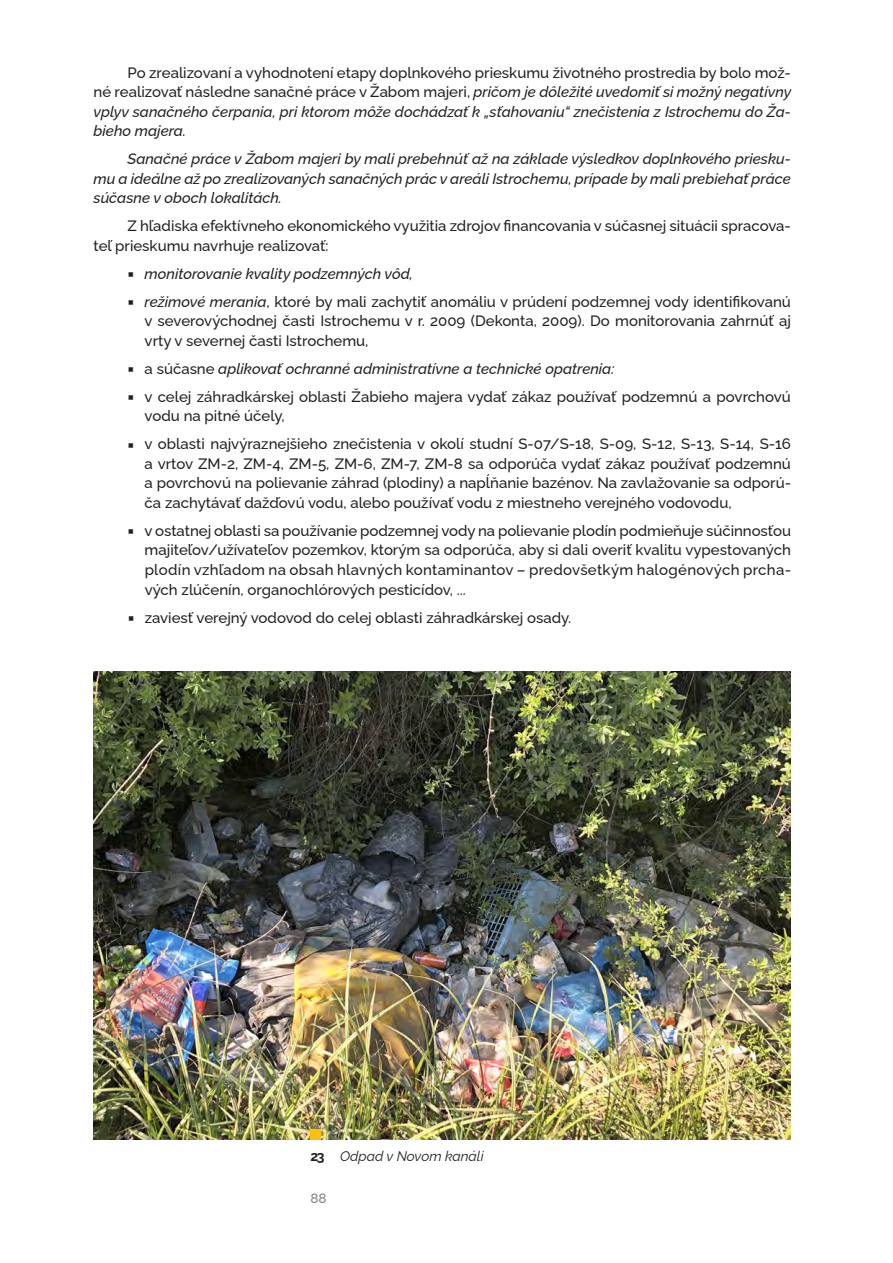
<style>
.page{position:relative;width:893px;height:1263px;background:#fff}
.page>*{position:absolute;margin:0;border:0;box-sizing:border-box;transform-origin:0 0}
.t1{font:500 15px/19.5px "Raleway";color:#231f20;text-align:justify}
.t2{font:italic 500 15px/19.5px "Raleway";color:#231f20;text-align:justify}
.t3{font:italic 13.95px "Raleway";color:#231f20}
.t4{font:500 13.5px "Raleway";color:#808285}
.s1{font-style:normal}
.s2{font-style:italic}
.s3{font-weight:700;font-style:normal}
</style>
<div class="page">
<img style="left:94px;top:671px;width:697px;height:468px">
<div style="left:310px;top:1129px;width:11px;height:10px;background:#fdbe12"></div>
<p class="t2" style="left:94px;top:61px;width:699px;text-indent:34px"><span class="s1">Po zrealizovaní a vyhodnotení etapy doplnkového prieskumu životného prostredia by bolo mož&shy;né realizovať následne sanačné práce v Žabom majeri,</span> pričom je dôležité uvedomiť si možný negatívny vplyv sanačného čerpania, pri ktorom môže dochádzať k „sťahovaniu“ znečistenia z Istrochemu do Ža&shy;bieho majera.</p>
<p class="t2" style="left:94px;top:148px;width:699px;text-indent:34px">Sanačné práce v Žabom majeri by mali prebehnúť až na základe výsledkov doplnkového priesku&shy;mu a ideálne až po zrealizovaných sanačných prác v areáli Istrochemu, prípade by mali prebiehať práce súčasne v oboch lokalitách.</p>
<p class="t1" style="left:94px;top:215px;width:699px;text-indent:34px">Z hľadiska efektívneho ekonomického využitia zdrojov financovania v súčasnej situácii spracova&shy;teľ prieskumu navrhuje realizovať:</p>
<p class="t2" style="left:128px;top:262px;width:287px">▪ monitorovanie kvality podzemných vôd,</p>
<p class="t1" style="left:145px;top:290px;width:648px;text-indent:-17px">▪ <span class="s2">režimové merania</span>, ktoré by mali zachytiť anomáliu v prúdení podzemnej vody identifikovanú v severovýchodnej časti Istrochemu v r. 2009 (Dekonta, 2009). Do monitorovania zahrnúť aj vrty v severnej časti Istrochemu,</p>
<p class="t2" style="left:128px;top:357px;width:488px">▪ <span class="s1">a súčasne</span> aplikovať ochranné administratívne a technické opatrenia:</p>
<p class="t1" style="left:145px;top:385px;width:648px;text-indent:-17px">▪ v celej záhradkárskej oblasti Žabieho majera vydať zákaz používať podzemnú a povrchovú vodu na pitné účely,</p>
<p class="t1" style="left:145px;top:433px;width:648px;text-indent:-17px">▪ v oblasti najvýraznejšieho znečistenia v okolí studní S-07/S-18, S-09, S-12, S-13, S-14, S-16 a vrtov ZM-2, ZM-4, ZM-5, ZM-6, ZM-7, ZM-8 sa odporúča vydať zákaz používať podzemnú a povrchovú na polievanie záhrad (plodiny) a napĺňanie bazénov. Na zavlažovanie sa odporú&shy;ča zachytávať dažďovú vodu, alebo používať vodu z miestneho verejného vodovodu,</p>
<p class="t1" style="left:145px;top:519px;width:648px;text-indent:-17px">▪ v ostatnej oblasti sa používanie podzemnej vody na polievanie plodín podmieňuje súčinnosťou majiteľov/užívateľov pozemkov, ktorým sa odporúča, aby si dali overiť kvalitu vypestovaných plodín vzhľadom na obsah hlavných kontaminantov – predovšetkým halogénových prcha&shy;vých zlúčenín, organochlórových pesticídov, ...</p>
<p class="t1" style="left:128px;top:606px;width:445px">▪ zaviesť verejný vodovod do celej oblasti záhradkárskej osady.</p>
<p class="t3" style="left:310px;top:1145px;width:175px"><span class="s3">23</span> Odpad v Novom kanáli</p>
<p class="t4" style="left:310px;top:1188px;width:18px">88</p>
</div>
